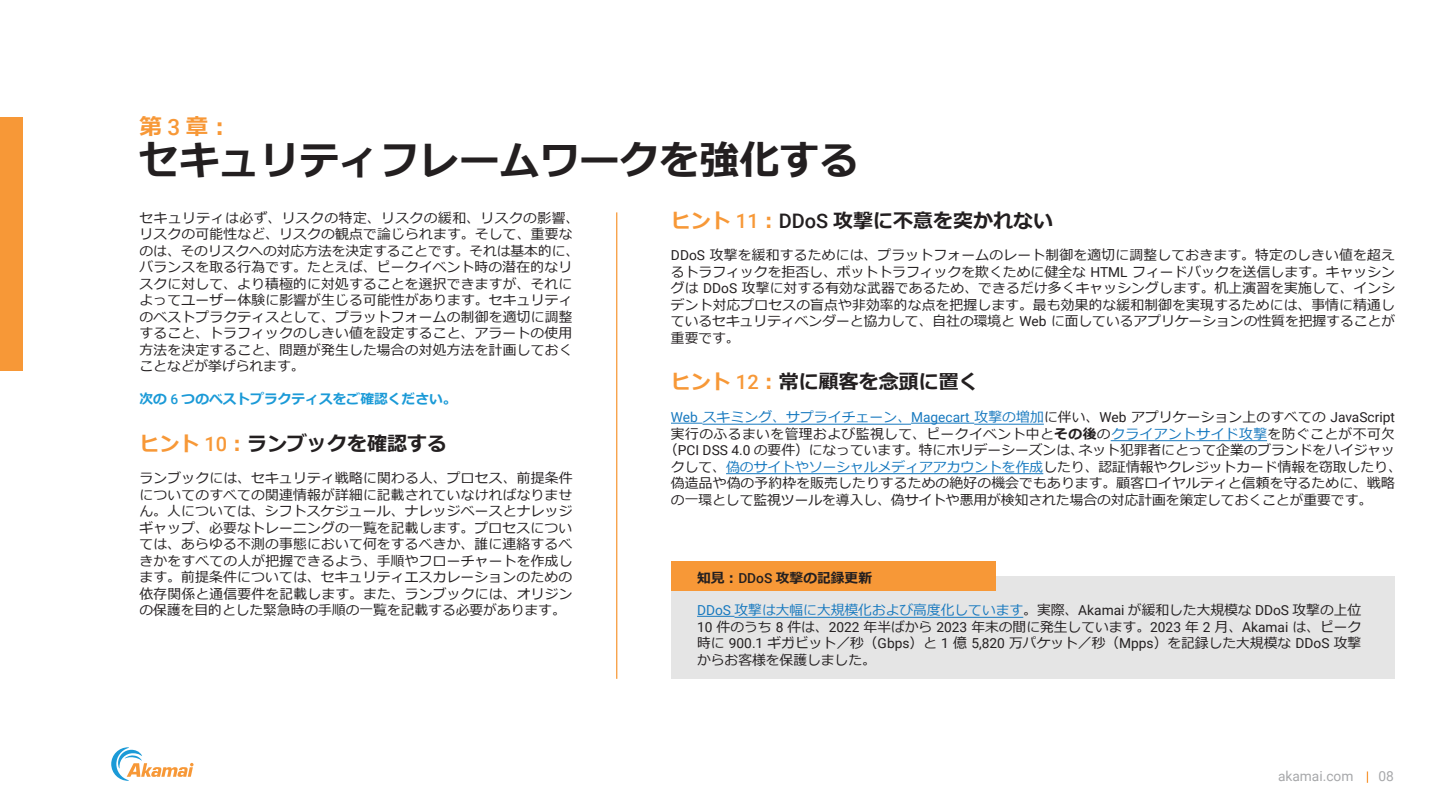
<style>
.page{position:relative;width:1440px;height:810px;background:#fff}
.page>*{position:absolute;margin:0;border:0;box-sizing:border-box;transform-origin:0 0}
.t1{font:700 40px "Meiryo";color:#231f20}
.t2{font:700 22.5px "Meiryo";color:#f79837}
.t3{font:700 20px "Meiryo";color:#231f20}
.t4{font:13.75px/16.5px "Meiryo";letter-spacing:.015em;color:#231f20;text-align:justify}
.t5{font:13.75px "Meiryo";letter-spacing:.015em;color:#1779bf}
.t6{font:13.75px "Meiryo";letter-spacing:.035em;color:#231f20}
.t7{font:700 13.75px "Meiryo";color:#1b9ad7}
.t8{font:700 13.75px "Meiryo";color:#231f20}
.t9{font:13.75px "Roboto";color:#a7a8aa}
.s1{font-family:"Roboto";font-weight:500}
.s2{color:#f79837}
.s3{font-family:"Roboto";font-weight:500;color:#f79837}
.s4{font-family:"Roboto"}
.s5{color:#231f20}
.s6{font-family:"Roboto";color:#231f20}
.s7{font-weight:700}
.s8{color:#1779bf}
.s9{font-family:"Roboto";color:#1779bf}
</style>
<div class="page">
<svg style="left:1367px;top:771px;width:1px;height:12px"></svg>
<div style="left:671px;top:576px;width:724px;height:103px;background:#e5e5e5"></div>
<div style="left:671px;top:561px;width:324px;height:30px;background:#f79837"></div>
<div style="left:0;top:117px;width:22px;height:254px;background:#f79837"></div>
<hr style="left:697px;top:616px;width:38px;height:1px;background:#1779bf">
<hr style="left:735px;top:617px;width:288px;height:1px;background:#1779bf">
<hr style="left:616px;top:212px;width:1px;height:467px;background:#f79837">
<hr style="left:671px;top:423px;width:32px;height:1px;background:#1779bf">
<hr style="left:703px;top:424px;width:208px;height:1px;background:#1779bf">
<hr style="left:911px;top:423px;width:63px;height:1px;background:#1779bf">
<hr style="left:974px;top:424px;width:70px;height:1px;background:#1779bf">
<hr style="left:1111px;top:440px;width:156px;height:1px;background:#1779bf">
<hr style="left:726px;top:473px;width:317px;height:1px;background:#1779bf">
<svg style="left:111px;top:747px;width:83px;height:34px"></svg>
<p class="t2" style="left:139px;top:111px;width:93px">第 <span class="s1">3</span> 章：</p>
<p class="t1" style="left:139px;top:132px;width:721px">セキュリティフレームワークを強化する</p>
<p class="t4" style="left:139px;top:210px;width:441px;text-align:left">セキュリティは必ず、リスクの特定、リスクの緩和、リスクの影響、リスクの可能性など、リスクの観点で論じられます。そして、重要なのは、そのリスクへの対応方法を決定することです。それは基本的に、バランスを取る行為です。たとえば、ピークイベント時の潜在的なリスクに対して、より積極的に対処することを選択できますが、それによってユーザー体験に影響が生じる可能性があります。セキュリティのベストプラクティスとして、プラットフォームの制御を適切に調整すること、トラフィックのしきい値を設定すること、アラートの使用方法を決定すること、問題が発生した場合の対処方法を計画しておくことなどが挙げられます。</p>
<p class="t7" style="left:139px;top:389px;width:319px">次の <span class="s1">6</span> つのベストプラクティスをご確認ください。</p>
<p class="t3" style="left:139px;top:429px;width:309px"><span class="s2">ヒント</span> <span class="s3">10</span><span class="s2">：</span>ランブックを確認する</p>
<p class="t4" style="left:139px;top:471px;width:435px">ランブックには、セキュリティ戦略に関わる人、プロセス、前提条件についてのすべての関連情報が詳細に記載されていなければなりません。人については、シフトスケジュール、ナレッジベースとナレッジギャップ、必要なトレーニングの一覧を記載します。プロセスについては、あらゆる不測の事態において何をするべきか、誰に連絡するべきかをすべての人が把握できるよう、手順やフローチャートを作成します。前提条件については、セキュリティエスカレーションのための依存関係と通信要件を記載します。また、ランブックには、オリジンの保護を目的とした緊急時の手順の一覧を記載する必要があります。</p>
<p class="t3" style="left:671px;top:206px;width:384px"><span class="s2">ヒント</span> <span class="s3">11</span><span class="s2">：</span><span class="s1">DDoS</span> 攻撃に不意を突かれない</p>
<p class="t4" style="left:671px;top:248px;width:726px"><span class="s4">DDoS</span> 攻撃を緩和するためには、プラットフォームのレート制御を適切に調整しておきます。特定のしきい値を超えるトラフィックを拒否し、ボットトラフィックを欺くために健全な <span class="s4">HTML</span> フィードバックを送信します。キャッシングは <span class="s4">DDoS</span> 攻撃に対する有効な武器であるため、できるだけ多くキャッシングします。机上演習を実施して、インシデント対応プロセスの盲点や非効率的な点を把握します。最も効果的な緩和制御を実現するためには、事情に精通しているセキュリティベンダーと協力して、自社の環境と <span class="s4">Web</span> に面しているアプリケーションの性質を把握することが重要です。</p>
<p class="t3" style="left:671px;top:368px;width:309px"><span class="s2">ヒント</span> <span class="s3">12</span><span class="s2">：</span>常に顧客を念頭に置く</p>
<p class="t5" style="left:671px;top:408px;width:725px"><span class="s4">Web</span> スキミング、サプライチェーン、<span class="s4">Magecart</span> 攻撃の増加<span class="s5">に伴い、</span><span class="s6">Web</span> <span class="s5">アプリケーション上のすべての</span> <span class="s6">JavaScript</span></p>
<p class="t6" style="left:671px;top:424px;width:726px">実行のふるまいを管理および監視して、ピークイベント中と<span class="s7">その後</span>の<span class="s8">クライアントサイド攻撃</span>を防ぐことが不可欠</p>
<p class="t4" style="left:664px;top:443px;width:732px">（<span class="s4">PCI DSS 4.0</span> の要件）になっています。特にホリデーシーズンは、ネット犯罪者にとって企業のブランドをハイジャッ</p>
<p class="t4" style="left:671px;top:459px;width:732px">クして、<span class="s8">偽のサイトやソーシャルメディアアカウントを作成</span>したり、認証情報やクレジットカード情報を窃取したり、</p>
<p class="t4" style="left:671px;top:476px;width:725px">偽造品や偽の予約枠を販売したりするための絶好の機会でもあります。顧客ロイヤルティと信頼を守るために、戦略</p>
<p class="t4" style="left:671px;top:492px;width:703px">の一環として監視ツールを導入し、偽サイトや悪用が検知された場合の対応計画を策定しておくことが重要です。</p>
<p class="t8" style="left:697px;top:568px;width:177px">知見：<span class="s1">DDoS</span> 攻撃の記録更新</p>
<p class="t4" style="left:697px;top:603px;width:666px"><span class="s9">DDoS</span> <span class="s8">攻撃は大幅に大規模化および高度化しています</span>。実際、<span class="s4">Akamai</span> が緩和した大規模な <span class="s4">DDoS</span> 攻撃の上位<span class="s4">10</span> 件のうち <span class="s4">8</span> 件は、<span class="s4">2022</span> 年半ばから <span class="s4">2023</span> 年末の間に発生しています。<span class="s4">2023</span> 年 <span class="s4">2</span> 月、<span class="s4">Akamai</span> は、ピーク時に <span class="s4">900.1</span> ギガビット／秒（<span class="s4">Gbps</span>）と <span class="s4">1</span> 億 <span class="s4">5,820</span> 万パケット／秒（<span class="s4">Mpps</span>）を記録した大規模な <span class="s4">DDoS</span> 攻撃からお客様を保護しました。</p>
<p class="t9" style="left:1278px;top:766px;width:77px">akamai.com</p>
<p class="t9" style="left:1379px;top:766px;width:17px">08</p>
</div>
